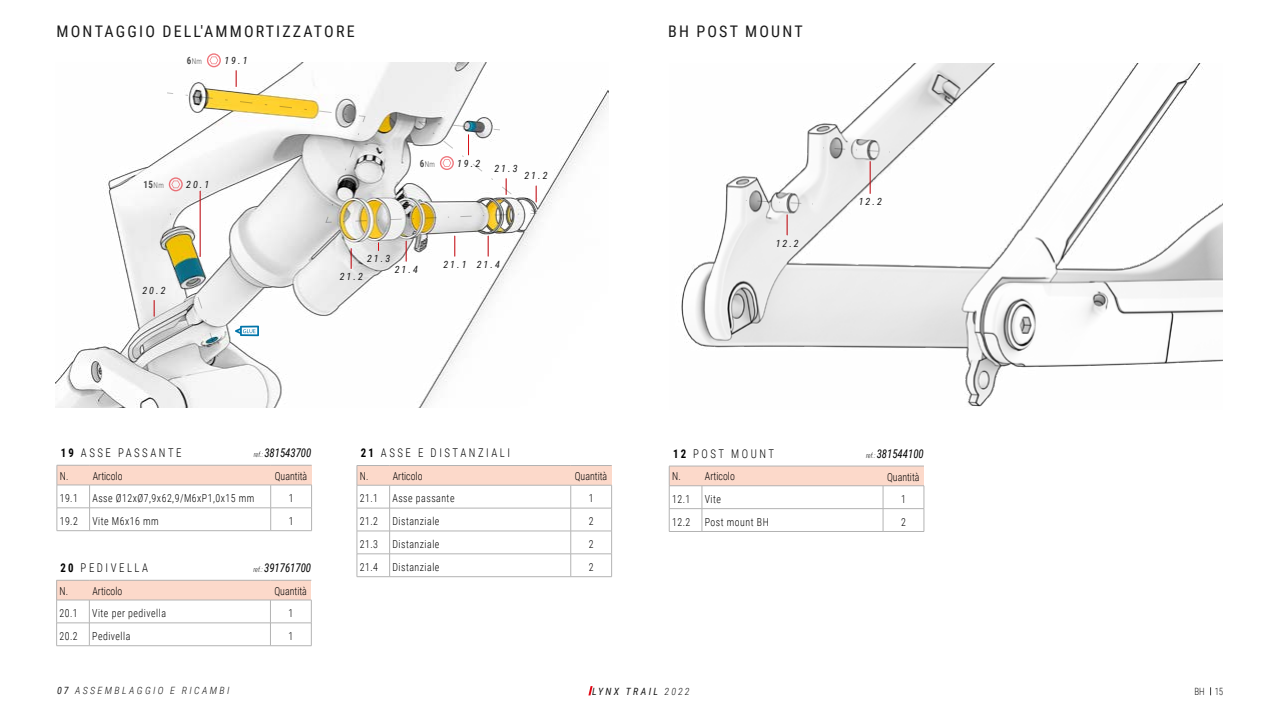
<style>
.page{position:relative;width:1280px;height:720px;background:#fff}
.page>*{position:absolute;margin:0;border:0;box-sizing:border-box;transform-origin:0 0}
.t1{font:16px "Roboto Condensed";letter-spacing:.135em;color:#1a1a1a}
.t2{font:300 12px "Roboto Condensed";letter-spacing:.235em;color:#000;scale:.9 1}
.t3{font:italic 12px "Roboto Condensed";color:#000;scale:.9 1}
.t4{font:300 11px "Roboto Condensed";letter-spacing:.05em;color:#000;scale:.9 1}
.t5{font:300 11px "Roboto Condensed";color:#000;scale:.9 1}
.t6{font:italic 10px "Roboto Condensed";letter-spacing:.2em;color:#1a1a1a}
.t7{font:italic 300 10px "Roboto Condensed";letter-spacing:.235em;color:#1a1a1a}
.t8{font:italic 10px "Roboto Condensed";letter-spacing:.235em;color:#1a1a1a}
.t9{font:300 10px "Roboto Condensed";color:#1a1a1a;scale:.9 1}
.t10{font:700 10px "Roboto Condensed";color:#4d4d4d;scale:.9 1}
.t11{font:300 8px "Roboto Condensed";color:#4d4d4d;scale:.9 1}
.s1{font-weight:700;font-size:10px}
.s2{font-weight:300;font-size:8px}
.s3{font-weight:700}
.s4{font-weight:300;font-size:7px}
.s5{font-weight:400}
.s6{font-weight:300}
</style>
<div class="page">
<svg style="left:588px;top:686px;width:5px;height:9px"></svg>
<div style="left:357px;top:466px;width:255px;height:19px;background:#fcd9ca"></div>
<hr style="left:357px;top:508px;width:33px;height:1px;background:#b3b3b3">
<hr style="left:390px;top:508px;width:181px;height:1px;background:#b3b3b3">
<hr style="left:571px;top:508px;width:41px;height:1px;background:#b3b3b3">
<hr style="left:357px;top:531px;width:33px;height:1px;background:#b3b3b3">
<hr style="left:390px;top:531px;width:181px;height:1px;background:#b3b3b3">
<hr style="left:571px;top:531px;width:41px;height:1px;background:#b3b3b3">
<hr style="left:357px;top:554px;width:33px;height:1px;background:#b3b3b3">
<hr style="left:390px;top:554px;width:181px;height:1px;background:#b3b3b3">
<svg style="left:389px;top:486px;width:1px;height:91px"></svg>
<hr style="left:571px;top:554px;width:41px;height:1px;background:#b3b3b3">
<svg style="left:571px;top:486px;width:1px;height:91px"></svg>
<hr style="left:357px;top:577px;width:33px;height:1px;background:#b3b3b3">
<hr style="left:390px;top:577px;width:181px;height:1px;background:#b3b3b3">
<hr style="left:571px;top:577px;width:41px;height:1px;background:#b3b3b3">
<hr style="left:357px;top:465px;width:33px;height:1px;background:#b3b3b3">
<svg style="left:357px;top:466px;width:1px;height:111px"></svg>
<hr style="left:390px;top:465px;width:181px;height:1px;background:#b3b3b3">
<hr style="left:571px;top:465px;width:41px;height:1px;background:#b3b3b3">
<hr style="left:357px;top:485px;width:33px;height:1px;background:#b3b3b3">
<hr style="left:390px;top:485px;width:181px;height:1px;background:#b3b3b3">
<hr style="left:571px;top:485px;width:41px;height:1px;background:#b3b3b3">
<svg style="left:611px;top:485px;width:1px;height:92px"></svg>
<div style="left:57px;top:465px;width:255px;height:20px;background:#fcd9ca"></div>
<hr style="left:57px;top:508px;width:33px;height:1px;background:#b3b3b3">
<hr style="left:90px;top:508px;width:181px;height:1px;background:#b3b3b3">
<svg style="left:89px;top:486px;width:1px;height:45px"></svg>
<hr style="left:271px;top:508px;width:41px;height:1px;background:#b3b3b3">
<svg style="left:271px;top:486px;width:1px;height:45px"></svg>
<hr style="left:57px;top:531px;width:33px;height:1px;background:#b3b3b3">
<hr style="left:90px;top:531px;width:181px;height:1px;background:#b3b3b3">
<hr style="left:271px;top:531px;width:41px;height:1px;background:#b3b3b3">
<hr style="left:57px;top:465px;width:33px;height:1px;background:#b3b3b3">
<svg style="left:57px;top:465px;width:1px;height:66px"></svg>
<hr style="left:90px;top:465px;width:181px;height:1px;background:#b3b3b3">
<hr style="left:271px;top:465px;width:41px;height:1px;background:#b3b3b3">
<hr style="left:57px;top:485px;width:33px;height:1px;background:#b3b3b3">
<hr style="left:90px;top:485px;width:181px;height:1px;background:#b3b3b3">
<hr style="left:271px;top:485px;width:41px;height:1px;background:#b3b3b3">
<svg style="left:311px;top:486px;width:1px;height:45px"></svg>
<div style="left:57px;top:580px;width:254px;height:20px;background:#fcd9ca"></div>
<hr style="left:57px;top:623px;width:32px;height:1px;background:#b3b3b3">
<hr style="left:89px;top:623px;width:181px;height:1px;background:#b3b3b3">
<svg style="left:89px;top:601px;width:1px;height:45px"></svg>
<hr style="left:270px;top:623px;width:41px;height:1px;background:#b3b3b3">
<svg style="left:270px;top:601px;width:1px;height:45px"></svg>
<hr style="left:57px;top:646px;width:32px;height:1px;background:#b3b3b3">
<hr style="left:89px;top:646px;width:181px;height:1px;background:#b3b3b3">
<hr style="left:270px;top:646px;width:41px;height:1px;background:#b3b3b3">
<hr style="left:57px;top:580px;width:32px;height:1px;background:#b3b3b3">
<svg style="left:56px;top:580px;width:1px;height:66px"></svg>
<hr style="left:89px;top:580px;width:181px;height:1px;background:#b3b3b3">
<hr style="left:270px;top:580px;width:41px;height:1px;background:#b3b3b3">
<hr style="left:57px;top:600px;width:32px;height:1px;background:#b3b3b3">
<hr style="left:89px;top:600px;width:181px;height:1px;background:#b3b3b3">
<hr style="left:270px;top:600px;width:41px;height:1px;background:#b3b3b3">
<svg style="left:311px;top:600px;width:1px;height:46px"></svg>
<img style="left:55px;top:372px;width:379px;height:36px">
<svg style="left:208px;top:53px;width:11px;height:3px"></svg>
<img style="left:681px;top:64px;width:542px;height:343px">
<svg style="left:812px;top:146px;width:79px;height:7px"></svg>
<svg style="left:735px;top:199px;width:79px;height:6px"></svg>
<svg style="left:787px;top:215px;width:1px;height:20px"></svg>
<hr style="left:870px;top:161px;width:1px;height:33px;background:#d61017">
<div style="left:669px;top:466px;width:255px;height:20px;background:#fcd9ca"></div>
<hr style="left:669px;top:508px;width:33px;height:1px;background:#b3b3b3">
<hr style="left:702px;top:508px;width:181px;height:1px;background:#b3b3b3">
<svg style="left:702px;top:487px;width:1px;height:44px"></svg>
<hr style="left:883px;top:508px;width:41px;height:1px;background:#b3b3b3">
<svg style="left:883px;top:487px;width:1px;height:44px"></svg>
<hr style="left:669px;top:531px;width:33px;height:1px;background:#b3b3b3">
<hr style="left:702px;top:531px;width:181px;height:1px;background:#b3b3b3">
<hr style="left:883px;top:531px;width:41px;height:1px;background:#b3b3b3">
<hr style="left:669px;top:466px;width:33px;height:1px;background:#b3b3b3">
<svg style="left:669px;top:466px;width:1px;height:65px"></svg>
<hr style="left:702px;top:466px;width:181px;height:1px;background:#b3b3b3">
<hr style="left:883px;top:466px;width:41px;height:1px;background:#b3b3b3">
<hr style="left:669px;top:486px;width:33px;height:1px;background:#b3b3b3">
<hr style="left:702px;top:486px;width:181px;height:1px;background:#b3b3b3">
<hr style="left:883px;top:486px;width:41px;height:1px;background:#b3b3b3">
<svg style="left:924px;top:486px;width:1px;height:45px"></svg>
<img style="left:64px;top:56px;width:545px;height:334px">
<h1 class="t1" style="left:57px;top:20px;width:300px">MONTAGGIO DELL'AMMORTIZZATORE</h1>
<h1 class="t1" style="left:668px;top:20px;width:136px">BH POST MOUNT</h1>
<p class="t11" style="left:187px;top:56px;width:18px"><span class="s1">6</span>Nm</p>
<p class="t6" style="left:224px;top:53px;width:25px">19.1</p>
<p class="t10" style="left:144px;top:178px;width:24px">15<span class="s2">Nm</span></p>
<p class="t6" style="left:186px;top:177px;width:25px">20.1</p>
<p class="t6" style="left:142px;top:283px;width:25px">20.2</p>
<p class="t11" style="left:420px;top:159px;width:18px"><span class="s1">6</span>Nm</p>
<p class="t6" style="left:457px;top:156px;width:25px">19.2</p>
<p class="t6" style="left:494px;top:161px;width:25px">21.3</p>
<p class="t6" style="left:524px;top:169px;width:25px">21.2</p>
<p class="t6" style="left:367px;top:252px;width:25px">21.3</p>
<p class="t6" style="left:340px;top:270px;width:25px">21.2</p>
<p class="t6" style="left:395px;top:262px;width:25px">21.4</p>
<p class="t6" style="left:443px;top:257px;width:58px">21.1 21.4</p>
<p class="t6" style="left:776px;top:236px;width:25px">12.2</p>
<p class="t6" style="left:859px;top:195px;width:25px">12.2</p>
<p class="t2" style="left:61px;top:444px;width:136px"><span class="s3">19</span> ASSE PASSANTE</p>
<p class="t4" style="left:60px;top:491px;width:22px">19.1</p>
<p class="t4" style="left:92px;top:491px;width:182px">Asse Ø12xØ7,9x62,9/M6xP1,0x15 mm</p>
<p class="t4" style="left:289px;top:491px;width:7px">1</p>
<p class="t4" style="left:60px;top:513px;width:22px">19.2</p>
<p class="t4" style="left:92px;top:513px;width:75px">Vite M6x16 mm</p>
<p class="t4" style="left:289px;top:513px;width:7px">1</p>
<p class="t3" style="left:254px;top:444px;width:66px"><span class="s4">ref.:</span> 381543700</p>
<p class="t5" style="left:60px;top:468px;width:71px">N. Articolo</p>
<p class="t5" style="left:275px;top:468px;width:38px">Quantità</p>
<p class="t2" style="left:61px;top:559px;width:99px"><span class="s3">20</span> PEDIVELLA</p>
<p class="t4" style="left:59px;top:606px;width:22px">20.1</p>
<p class="t4" style="left:92px;top:606px;width:84px">Vite per pedivella</p>
<p class="t4" style="left:288px;top:606px;width:7px">1</p>
<p class="t4" style="left:59px;top:628px;width:22px">20.2</p>
<p class="t4" style="left:92px;top:628px;width:44px">Pedivella</p>
<p class="t4" style="left:288px;top:628px;width:7px">1</p>
<p class="t3" style="left:253px;top:559px;width:66px"><span class="s4">ref.:</span> 391761700</p>
<p class="t5" style="left:60px;top:583px;width:71px">N. Articolo</p>
<p class="t5" style="left:274px;top:583px;width:38px">Quantità</p>
<p class="t2" style="left:361px;top:444px;width:167px"><span class="s3">21</span> ASSE E DISTANZIALI</p>
<p class="t4" style="left:360px;top:491px;width:22px">21.1</p>
<p class="t4" style="left:392px;top:491px;width:70px">Asse passante</p>
<p class="t4" style="left:589px;top:491px;width:7px">1</p>
<p class="t4" style="left:360px;top:514px;width:22px">21.2</p>
<p class="t4" style="left:392px;top:514px;width:54px">Distanziale</p>
<p class="t4" style="left:589px;top:514px;width:7px">2</p>
<p class="t4" style="left:360px;top:537px;width:22px">21.3</p>
<p class="t4" style="left:392px;top:537px;width:54px">Distanziale</p>
<p class="t4" style="left:589px;top:537px;width:7px">2</p>
<p class="t4" style="left:360px;top:559px;width:22px">21.4</p>
<p class="t4" style="left:392px;top:559px;width:54px">Distanziale</p>
<p class="t4" style="left:589px;top:559px;width:7px">2</p>
<p class="t2" style="left:673px;top:445px;width:114px"><span class="s3">12</span> POST MOUNT</p>
<p class="t4" style="left:672px;top:491px;width:22px">12.1</p>
<p class="t4" style="left:705px;top:491px;width:20px">Vite</p>
<p class="t4" style="left:901px;top:491px;width:7px">1</p>
<p class="t4" style="left:672px;top:514px;width:22px">12.2</p>
<p class="t4" style="left:705px;top:514px;width:73px">Post mount BH</p>
<p class="t4" style="left:901px;top:514px;width:7px">2</p>
<p class="t3" style="left:866px;top:445px;width:66px"><span class="s4">ref.:</span> 381544100</p>
<p class="t5" style="left:360px;top:469px;width:71px">N. Articolo</p>
<p class="t5" style="left:575px;top:469px;width:38px">Quantità</p>
<p class="t5" style="left:672px;top:469px;width:71px">N. Articolo</p>
<p class="t5" style="left:887px;top:469px;width:38px">Quantità</p>
<p class="t7" style="left:57px;top:684px;width:174px"><span class="s5">07</span> ASSEMBLAGGIO E RICAMBI</p>
<p class="t8" style="left:592px;top:685px;width:99px">LYNX TRAIL <span class="s6">2022</span></p>
<p class="t9" style="left:1194px;top:685px;width:34px">BH 15</p>
</div>
